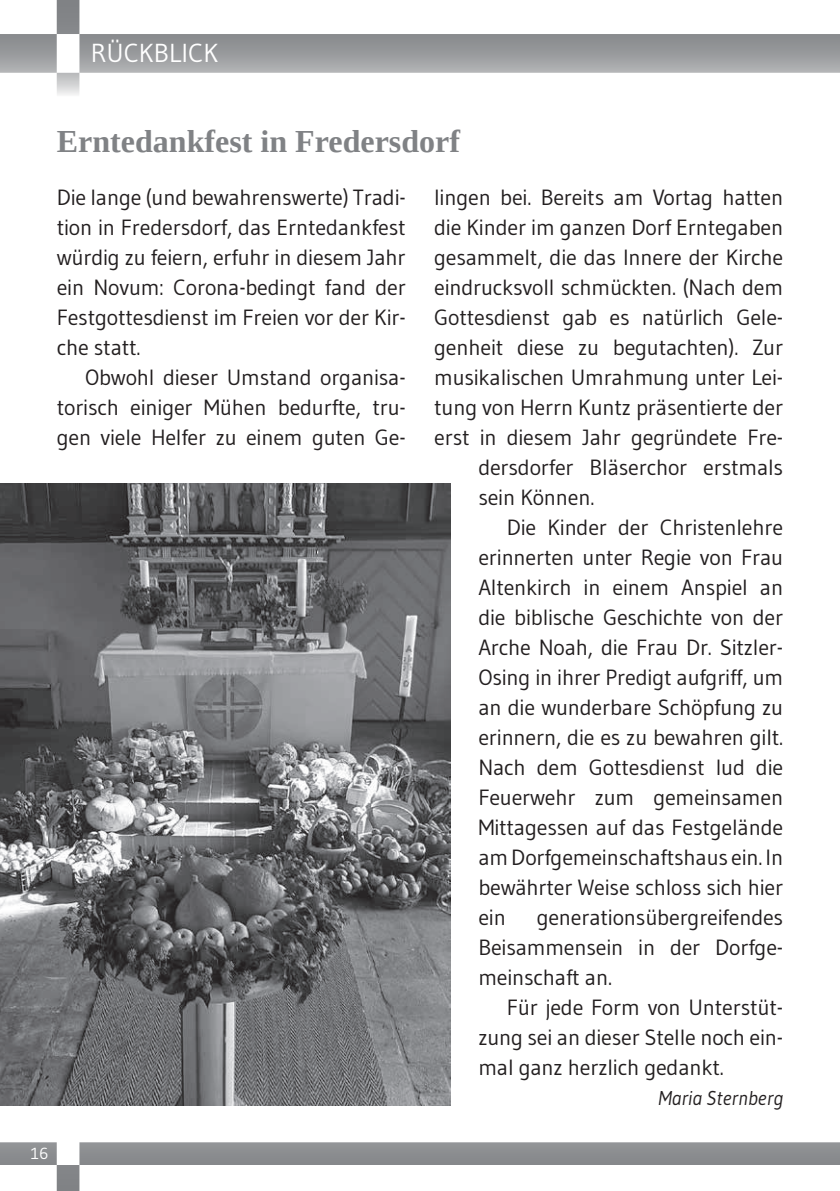
<style>
.page{position:relative;width:840px;height:1191px;background:#fff}
.page>*{position:absolute;margin:0;border:0;box-sizing:border-box;transform-origin:0 0}
.t1{font:700 32px "Tinos";color:#808285}
.t2{font:26px "Gudea";color:#fff}
.t3{font:22px/30px "Gudea";letter-spacing:-.01em;color:#231f20;text-align:justify}
.t4{font:italic 20px "Gudea";color:#231f20}
.t5{font:16px "Gudea";color:#fff}
</style>
<div class="page">
<svg style="left:0;top:0;width:839px;height:95px"></svg>
<svg style="left:0;top:1142px;width:839px;height:49px"></svg>
<img style="left:0;top:484px;width:449px;height:622px">
<p class="t2" style="left:91px;top:37px;width:129px">RÜCKBLICK</p>
<h1 class="t1" style="left:57px;top:120px;width:404px">Erntedankfest in Fredersdorf</h1>
<p class="t3" style="left:57px;top:182px;width:350px">Die lange (und bewahrenswerte) Tradi&shy;tion in Fredersdorf, das Erntedankfest würdig zu feiern, erfuhr in diesem Jahr ein Novum: Corona-bedingt fand der Festgottesdienst im Freien vor der Kir&shy;che statt.</p>
<p class="t3" style="left:57px;top:362px;width:350px;text-indent:28px">Obwohl dieser Umstand organisa&shy;torisch einiger Mühen bedurfte, tru&shy;gen viele Helfer zu einem guten Ge-</p>
<p class="t3" style="left:434px;top:182px;width:350px">lingen bei. Bereits am Vortag hatten</p>
<p class="t3" style="left:434px;top:212px;width:350px">die Kinder im ganzen Dorf Erntegaben</p>
<p class="t3" style="left:434px;top:242px;width:350px">gesammelt, die das Innere der Kirche</p>
<p class="t3" style="left:434px;top:272px;width:350px">eindrucksvoll schmückten. (Nach dem</p>
<p class="t3" style="left:434px;top:302px;width:350px">Gottesdienst gab es natürlich Gele-</p>
<p class="t3" style="left:434px;top:332px;width:350px">genheit diese zu begutachten). Zur</p>
<p class="t3" style="left:434px;top:362px;width:350px">musikalischen Umrahmung unter Lei-</p>
<p class="t3" style="left:434px;top:392px;width:350px">tung von Herrn Kuntz präsentierte der</p>
<p class="t3" style="left:434px;top:422px;width:350px">erst in diesem Jahr gegründete Fre-</p>
<p class="t3" style="left:478px;top:452px;width:306px">dersdorfer Bläserchor erstmals</p>
<p class="t3" style="left:478px;top:482px;width:117px">sein Können.</p>
<p class="t3" style="left:506px;top:512px;width:278px">Die Kinder der Christenlehre</p>
<p class="t3" style="left:478px;top:542px;width:306px">erinnerten unter Regie von Frau</p>
<p class="t3" style="left:478px;top:572px;width:306px">Altenkirch in einem Anspiel an</p>
<p class="t3" style="left:478px;top:602px;width:306px">die biblische Geschichte von der</p>
<p class="t3" style="left:478px;top:632px;width:306px">Arche Noah, die Frau Dr. Sitzler-</p>
<p class="t3" style="left:478px;top:662px;width:306px">Osing in ihrer Predigt aufgriff, um</p>
<p class="t3" style="left:478px;top:692px;width:306px">an die wunderbare Schöpfung zu</p>
<p class="t3" style="left:478px;top:722px;width:306px">erinnern, die es zu bewahren gilt.</p>
<p class="t3" style="left:478px;top:752px;width:306px">Nach dem Gottesdienst lud die</p>
<p class="t3" style="left:478px;top:782px;width:306px">Feuerwehr zum gemeinsamen</p>
<p class="t3" style="left:478px;top:812px;width:306px">Mittagessen auf das Festgelände</p>
<p class="t3" style="left:478px;top:842px;width:306px">am Dorfgemeinschaftshaus ein. In</p>
<p class="t3" style="left:478px;top:872px;width:306px">bewährter Weise schloss sich hier</p>
<p class="t3" style="left:478px;top:902px;width:29px">ein</p>
<p class="t3" style="left:478px;top:902px;width:306px;text-indent:58px">generationsübergreifendes Beisammensein in der Dorfge&shy;meinschaft an.</p>
<p class="t3" style="left:478px;top:992px;width:306px;text-indent:28px">Für jede Form von Unterstüt&shy;zung sei an dieser Stelle noch ein&shy;mal ganz herzlich gedankt.</p>
<p class="t4" style="left:658px;top:1085px;width:126px">Maria Sternberg</p>
<p class="t5" style="left:31px;top:1143px;width:19px">16</p>
</div>
